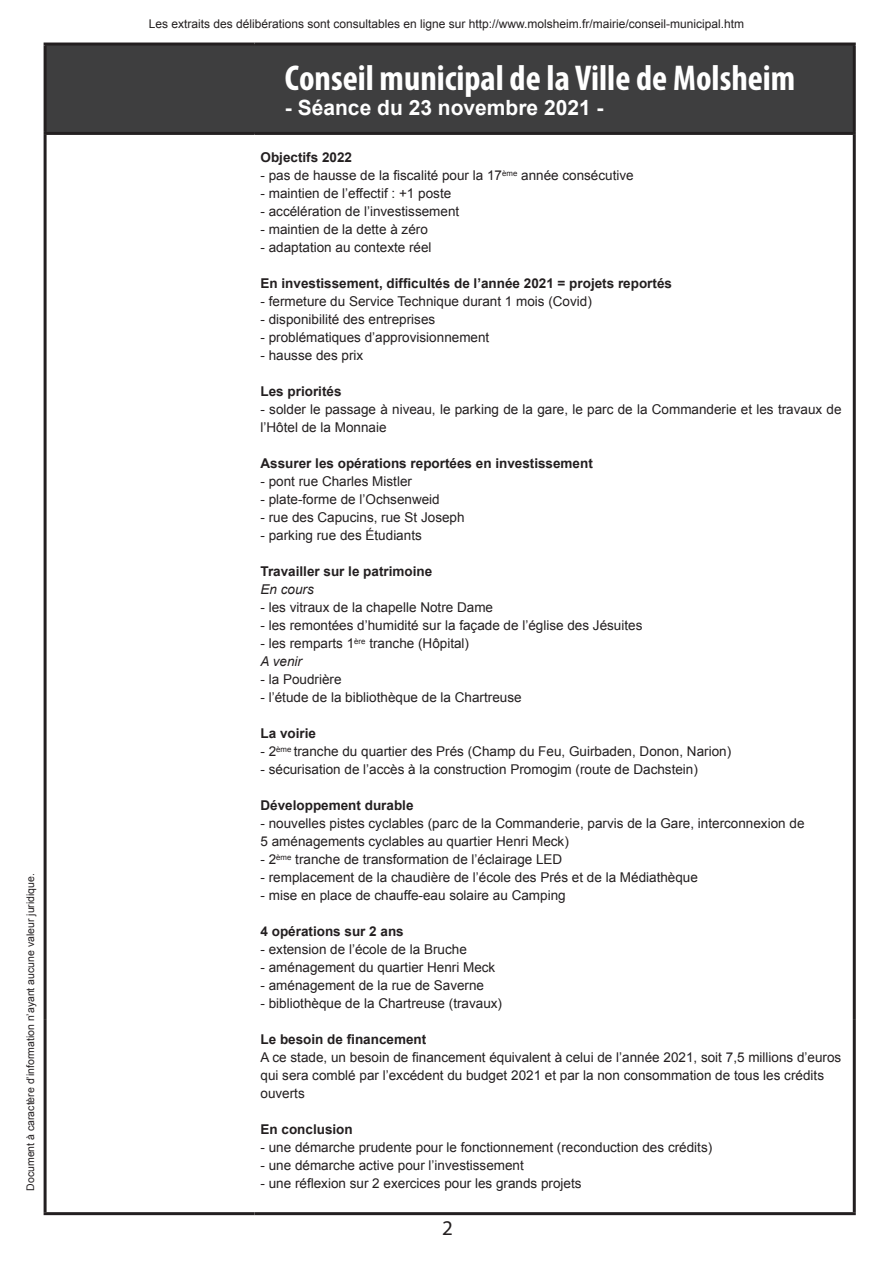
<style>
.page{position:relative;width:893px;height:1263px;background:#fff}
.page>*{position:absolute;margin:0;border:0;box-sizing:border-box;transform-origin:0 0}
.t1{font:700 condensed 36px "Myriad Pro";color:#fff}
.t2{font:700 21px "Arial";color:#fff}
.t3{font:21px "Myriad";color:#231f20}
.t4{font:13.5px/18px "Arial";color:#231f20}
.t5{font:700 13.5px "Arial";color:#231f20}
.t6{font:italic 13.5px "Arial";color:#231f20}
.t7{font:12px "Arial";color:#231f20}
.t8{font:10.5px "Arial";color:#231f20}
.s1{font-style:italic}
</style>
<div class="page">
<div style="left:45px;top:44px;width:809px;height:89px;background:#3e3e3f"></div>
<hr style="left:44px;top:46px;width:3px;height:86px;background:#231f20">
<hr style="left:44px;top:132px;width:210px;height:3px;background:#231f20">
<hr style="left:44px;top:135px;width:3px;height:884px;background:#231f20">
<hr style="left:44px;top:1019px;width:3px;height:193px;background:#231f20">
<hr style="left:44px;top:1212px;width:210px;height:3px;background:#231f20">
<hr style="left:44px;top:43px;width:210px;height:3px;background:#231f20">
<hr style="left:254px;top:43px;width:602px;height:3px;background:#231f20">
<hr style="left:853px;top:46px;width:3px;height:86px;background:#231f20">
<hr style="left:254px;top:132px;width:602px;height:3px;background:#231f20">
<hr style="left:853px;top:135px;width:3px;height:884px;background:#231f20">
<hr style="left:853px;top:1019px;width:3px;height:193px;background:#231f20">
<hr style="left:254px;top:1212px;width:602px;height:3px;background:#231f20">
<p class="t8" style="left:25px;top:1191px;width:319px;rotate:-90deg">Document à caractère d’information n’ayant aucune valeur juridique.</p>
<p class="t7" style="left:149px;top:17px;width:597px">Les extraits des délibérations sont consultables en ligne sur http://www.molsheim.fr/mairie/conseil-municipal.htm</p>
<h1 class="t1" style="left:285px;top:55px;width:512px">Conseil municipal de la Ville de Molsheim</h1>
<h2 class="t2" style="left:285px;top:96px;width:320px">- Séance du 23 novembre 2021 -</h2>
<p class="t5" style="left:260px;top:150px;width:93px">Objectifs 2022</p>
<p class="t4" style="left:260px;top:166px;width:375px">- pas de hausse de la fiscalité pour la 17<sup>ème</sup> année consécutive</p>
<p class="t4" style="left:260px;top:184px;width:192px">- maintien de l’effectif : +1 poste</p>
<p class="t4" style="left:260px;top:202px;width:200px">- accélération de l’investissement</p>
<p class="t4" style="left:260px;top:220px;width:169px">- maintien de la dette à zéro</p>
<p class="t4" style="left:260px;top:238px;width:173px">- adaptation au contexte réel</p>
<p class="t5" style="left:260px;top:276px;width:413px">En investissement, difficultés de l’année 2021 = projets reportés</p>
<p class="t4" style="left:260px;top:292px;width:333px">- fermeture du Service Technique durant 1 mois (Covid)</p>
<p class="t4" style="left:260px;top:310px;width:176px">- disponibilité des entreprises</p>
<p class="t4" style="left:260px;top:328px;width:230px">- problématiques d’approvisionnement</p>
<p class="t4" style="left:260px;top:346px;width:104px">- hausse des prix</p>
<p class="t5" style="left:260px;top:384px;width:83px">Les priorités</p>
<p class="t4" style="left:260px;top:400px;width:583px">- solder le passage à niveau, le parking de la gare, le parc de la Commanderie et les travaux de l’Hôtel de la Monnaie</p>
<p class="t5" style="left:260px;top:456px;width:334px">Assurer les opérations reportées en investissement</p>
<p class="t4" style="left:260px;top:472px;width:153px">- pont rue Charles Mistler</p>
<p class="t4" style="left:260px;top:490px;width:181px">- plate-forme de l’Ochsenweid</p>
<p class="t4" style="left:260px;top:508px;width:206px">- rue des Capucins, rue St Joseph</p>
<p class="t4" style="left:260px;top:526px;width:163px">- parking rue des Étudiants</p>
<p class="t5" style="left:260px;top:564px;width:173px">Travailler sur le patrimoine</p>
<p class="t6" style="left:260px;top:582px;width:55px">En cours</p>
<p class="t4" style="left:260px;top:598px;width:234px">- les vitraux de la chapelle Notre Dame</p>
<p class="t4" style="left:260px;top:616px;width:383px">- les remontées d’humidité sur la façade de l’église des Jésuites</p>
<p class="t4" style="left:260px;top:634px;width:210px">- les remparts 1<sup>ère</sup> tranche (Hôpital)<br><span class="s1">A venir</span></p>
<p class="t4" style="left:260px;top:670px;width:83px">- la Poudrière</p>
<p class="t4" style="left:260px;top:688px;width:263px">- l’étude de la bibliothèque de la Chartreuse</p>
<p class="t5" style="left:260px;top:726px;width:57px">La voirie</p>
<p class="t4" style="left:260px;top:742px;width:472px">- 2<sup>ème</sup> tranche du quartier des Prés (Champ du Feu, Guirbaden, Donon, Narion)</p>
<p class="t4" style="left:260px;top:760px;width:439px">- sécurisation de l’accès à la construction Promogim (route de Dachstein)</p>
<p class="t5" style="left:260px;top:798px;width:155px">Développement durable</p>
<p class="t4" style="left:260px;top:814px;width:545px">- nouvelles pistes cyclables (parc de la Commanderie, parvis de la Gare, interconnexion de<br>5 aménagements cyclables au quartier Henri Meck)</p>
<p class="t4" style="left:260px;top:850px;width:303px">- 2<sup>ème</sup> tranche de transformation de l’éclairage LED</p>
<p class="t4" style="left:260px;top:868px;width:439px">- remplacement de la chaudière de l’école des Prés et de la Médiathèque</p>
<p class="t4" style="left:260px;top:886px;width:307px">- mise en place de chauffe-eau solaire au Camping</p>
<p class="t5" style="left:260px;top:924px;width:145px">4 opérations sur 2 ans</p>
<p class="t4" style="left:260px;top:940px;width:208px">- extension de l’école de la Bruche</p>
<p class="t4" style="left:260px;top:958px;width:236px">- aménagement du quartier Henri Meck</p>
<p class="t4" style="left:260px;top:976px;width:225px">- aménagement de la rue de Saverne</p>
<p class="t4" style="left:260px;top:994px;width:243px">- bibliothèque de la Chartreuse (travaux)</p>
<p class="t5" style="left:260px;top:1032px;width:167px">Le besoin de financement</p>
<p class="t4" style="left:260px;top:1048px;width:582px">A ce stade, un besoin de financement équivalent à celui de l’année 2021, soit 7,5 millions d’euros qui sera comblé par l’excédent du budget 2021 et par la non consommation de tous les crédits ouverts</p>
<p class="t5" style="left:260px;top:1122px;width:94px">En conclusion</p>
<p class="t4" style="left:260px;top:1138px;width:453px">- une démarche prudente pour le fonctionnement (reconduction des crédits)</p>
<p class="t4" style="left:260px;top:1156px;width:265px">- une démarche active pour l’investissement</p>
<p class="t4" style="left:260px;top:1174px;width:323px">- une réflexion sur 2 exercices pour les grands projets</p>
<h2 class="t3" style="left:442px;top:1218px;width:12px">2</h2>
</div>
